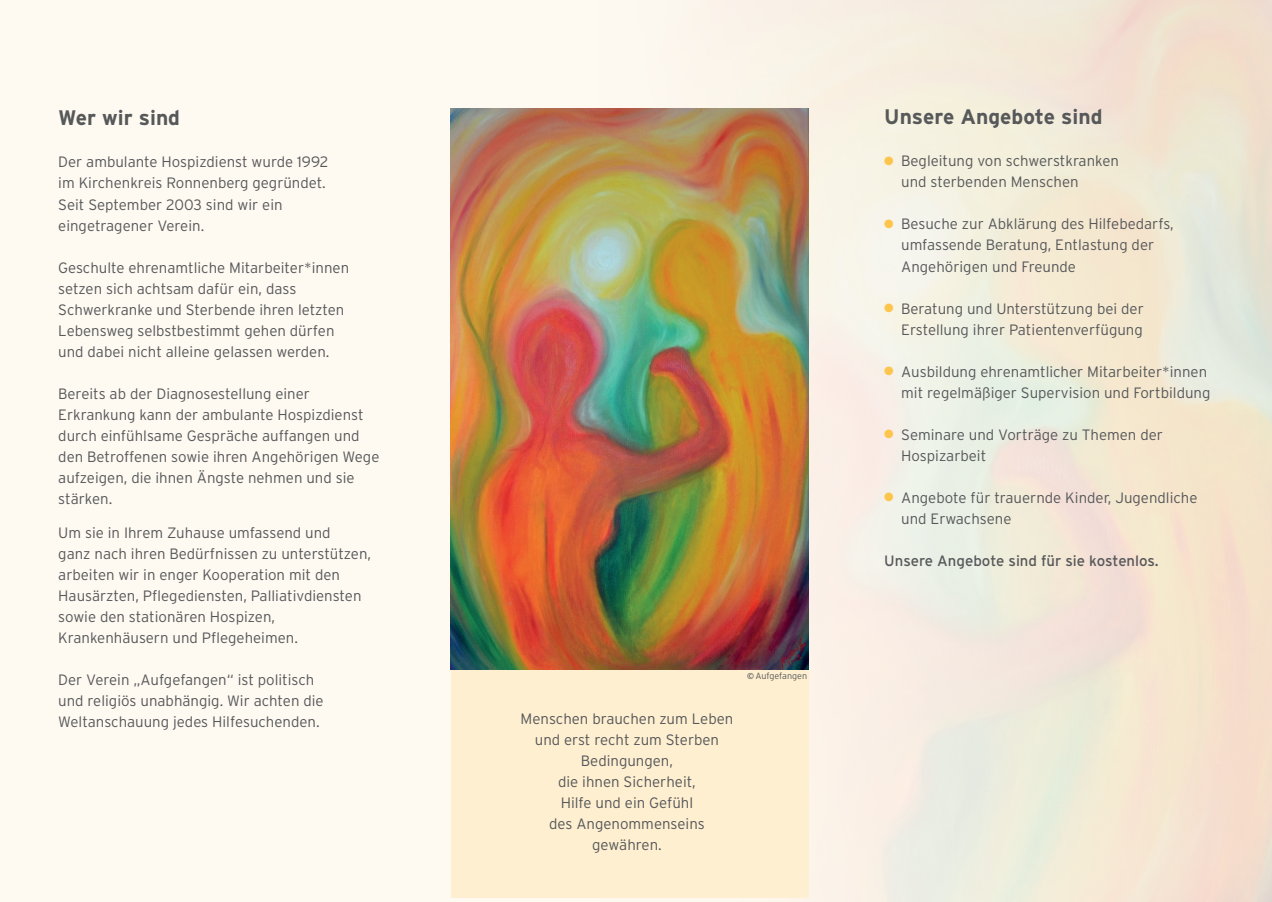
<style>
.page{position:relative;width:1272px;height:902px;background:#fff}
.page>*{position:absolute;margin:0;border:0;box-sizing:border-box;transform-origin:0 0}
.t1{font:700 21px "Interstate";color:#57585a}
.t2{font:300 15px/21px "Interstate";color:#57585a}
.t3{font:15px "Interstate";color:#57585a}
.t4{font:300 9px "Interstate";color:#57585a}
.s1{color:#fec54d}
</style>
<div class="page">
<div style="left:0;top:0;width:1271px;height:901px;background:#fefaf2"></div>
<img style="left:600px;top:0;width:671px;height:901px">
<div style="left:451px;top:306px;width:357px;height:591px;background:#feefd0"></div>
<img style="left:451px;top:108px;width:357px;height:561px">
<h1 class="t1" style="left:58px;top:106px;width:123px">Wer wir sind</h1>
<p class="t2" style="left:58px;top:151px;width:271px">Der ambulante Hospizdienst wurde 1992 im Kirchenkreis Ronnenberg gegründet.<br>Seit September 2003 sind wir ein eingetragener Verein.</p>
<p class="t2" style="left:58px;top:256px;width:292px">Geschulte ehrenamtliche Mitarbeiter*innen setzen sich achtsam dafür ein, dass Schwerkranke und Sterbende ihren letzten Lebensweg selbstbestimmt gehen dürfen und dabei nicht alleine gelassen werden.</p>
<p class="t2" style="left:58px;top:382px;width:323px">Bereits ab der Diagnosestellung einer Erkrankung kann der ambulante Hospizdienst durch einfühlsame Gespräche auffangen und den Betroffenen sowie ihren Angehörigen Wege aufzeigen, die ihnen Ängste nehmen und sie stärken.</p>
<p class="t2" style="left:58px;top:522px;width:314px">Um sie in Ihrem Zuhause umfassend und<br>ganz nach ihren Bedürfnissen zu unterstützen, arbeiten wir in enger Kooperation mit den Hausärzten, Pflegediensten, Palliativdiensten sowie den stationären Hospizen, Krankenhäusern und Pflegeheimen.</p>
<p class="t2" style="left:58px;top:669px;width:267px">Der Verein „Aufgefangen“ ist politisch und religiös unabhängig. Wir achten die<br>Weltanschauung jedes Hilfesuchenden.</p>
<p class="t2" style="left:520px;top:708px;width:214px;text-align:center">Menschen brauchen zum Leben und erst recht zum Sterben<br>Bedingungen,<br>die ihnen Sicherheit,<br>Hilfe und ein Gefühl<br>des Angenommenseins gewähren.</p>
<p class="t4" style="left:755px;top:670px;width:53px">Aufgefangen</p>
<h1 class="t1" style="left:884px;top:105px;width:220px">Unsere Angebote sind</h1>
<p class="t2" style="left:901px;top:150px;width:219px;text-indent:-17px"><span class="s1">●</span> Begleitung von schwerstkranken und sterbenden Menschen</p>
<p class="t2" style="left:901px;top:213px;width:274px;text-indent:-17px"><span class="s1">●</span> Besuche zur Abklärung des Hilfebedarfs, umfassende Beratung, Entlastung der<br>Angehörigen und Freunde</p>
<p class="t2" style="left:884px;top:297px;width:261px;text-align:right"><span class="s1">●</span> Beratung und Unterstützung bei der<br>Erstellung ihrer Patientenverfügung</p>
<p class="t2" style="left:884px;top:360px;width:328px;text-align:right"><span class="s1">●</span> Ausbildung ehrenamtlicher Mitarbeiter*innen mit regelmäßiger Supervision und Fortbildung</p>
<p class="t2" style="left:901px;top:423px;width:263px;text-indent:-17px"><span class="s1">●</span> Seminare und Vorträge zu Themen der<br>Hospizarbeit</p>
<p class="t2" style="left:901px;top:486px;width:298px;text-indent:-17px"><span class="s1">●</span> Angebote für trauernde Kinder, Jugendliche und Erwachsene</p>
<p class="t3" style="left:884px;top:552px;width:276px">Unsere Angebote sind für sie kostenlos.</p>
</div>
